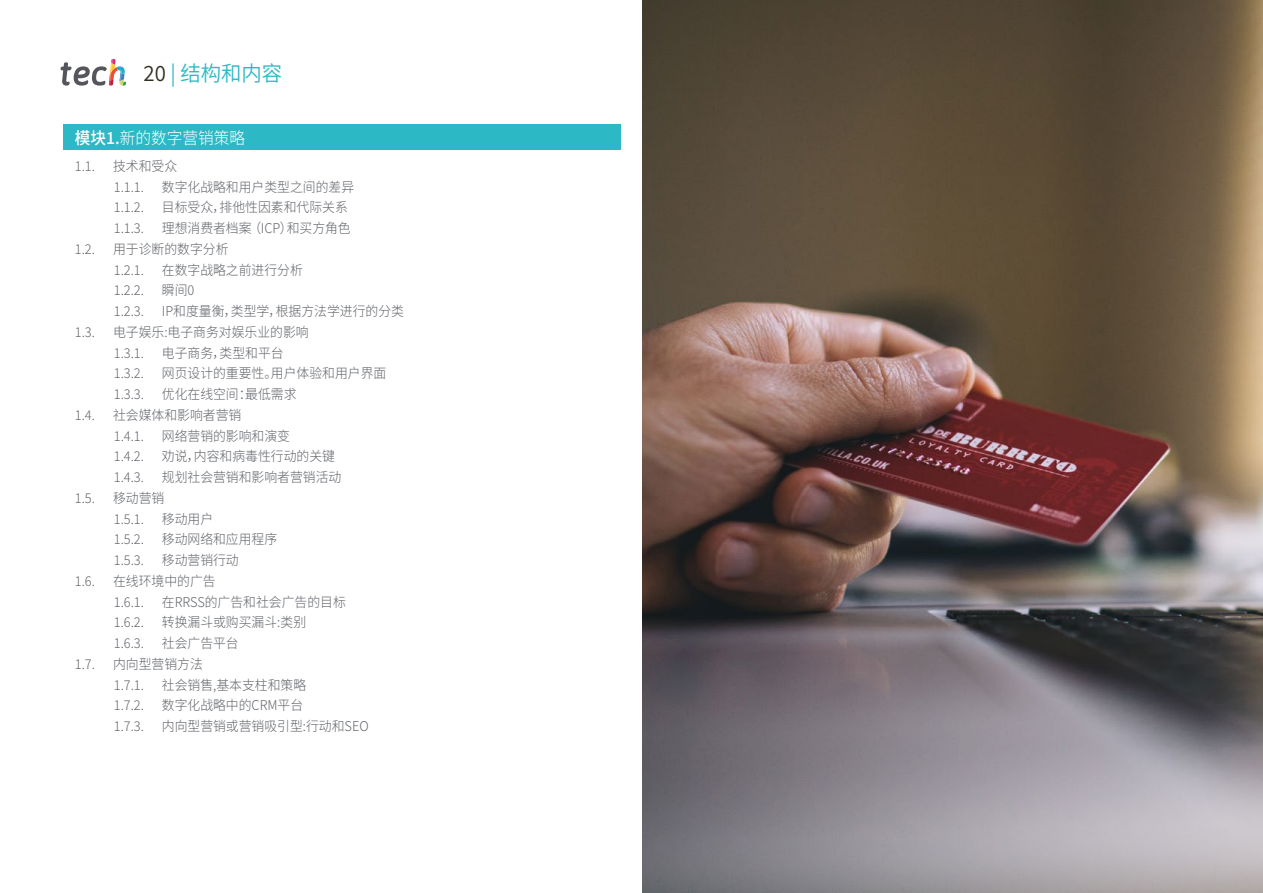
<style>
.page{position:relative;width:1263px;height:893px;background:#fff}
.page>*{position:absolute;margin:0;border:0;box-sizing:border-box;transform-origin:0 0}
.t1{font:21px "Source Han Sans CN";color:#2db8c5}
.t2{font:300 16.5px "Source Han Sans CN";color:#fff;scale:.95 1}
.t3{font:300 13.5px/20.7px "Source Han Sans CN";color:#61646a;scale:.95 1}
.s1{color:#312e20}
.s2{font-weight:500}
</style>
<div class="page">
<div style="left:64px;top:124px;width:557px;height:26px;background:#2db8c5"></div>
<svg style="left:61px;top:59px;width:65px;height:27px"></svg>
<img style="left:642px;top:0;width:621px;height:893px">
<h1 class="t1" style="left:144px;top:61px;width:140px"><span class="s1">20</span> | 结构和内容</h1>
<p class="t2" style="left:75px;top:128px;width:181px"><span class="s2">模块1.</span>新的数字营销策略</p>
<p class="t3" style="left:75px;top:156px;width:23px">1.1.</p>
<p class="t3" style="left:113px;top:156px;width:69px">技术和受众<br>1.1.1.</p>
<p class="t3" style="left:162px;top:177px;width:204px">数字化战略和用户类型之间的差异</p>
<p class="t3" style="left:114px;top:197px;width:33px">1.1.2.</p>
<p class="t3" style="left:162px;top:197px;width:197px">目标受众，排他性因素和代际关系</p>
<p class="t3" style="left:114px;top:218px;width:33px">1.1.3.</p>
<p class="t3" style="left:162px;top:218px;width:200px">理想消费者档案 （ICP）和买方角色</p>
<p class="t3" style="left:75px;top:239px;width:23px">1.2.</p>
<p class="t3" style="left:113px;top:239px;width:123px">用于诊断的数字分析<br>1.2.1.</p>
<p class="t3" style="left:162px;top:260px;width:150px">在数字战略之前进行分析</p>
<p class="t3" style="left:114px;top:280px;width:33px">1.2.2.</p>
<p class="t3" style="left:162px;top:280px;width:36px">瞬间0</p>
<p class="t3" style="left:114px;top:301px;width:33px">1.2.3.</p>
<p class="t3" style="left:162px;top:301px;width:256px">IP和度量衡，类型学，根据方法学进行的分类</p>
<p class="t3" style="left:75px;top:322px;width:23px">1.3.</p>
<p class="t3" style="left:113px;top:322px;width:207px">电子娱乐:电子商务对娱乐业的影响<br>1.3.1.</p>
<p class="t3" style="left:162px;top:343px;width:130px">电子商务，类型和平台</p>
<p class="t3" style="left:114px;top:363px;width:33px">1.3.2.</p>
<p class="t3" style="left:162px;top:363px;width:238px">网页设计的重要性。用户体验和用户界面</p>
<p class="t3" style="left:114px;top:384px;width:33px">1.3.3.</p>
<p class="t3" style="left:162px;top:384px;width:143px">优化在线空间：最低需求</p>
<p class="t3" style="left:75px;top:405px;width:23px">1.4.</p>
<p class="t3" style="left:113px;top:405px;width:136px">社会媒体和影响者营销<br>1.4.1.</p>
<p class="t3" style="left:162px;top:426px;width:136px">网络营销的影响和演变</p>
<p class="t3" style="left:114px;top:446px;width:33px">1.4.2.</p>
<p class="t3" style="left:162px;top:446px;width:184px">劝说，内容和病毒性行动的关键</p>
<p class="t3" style="left:114px;top:467px;width:33px">1.4.3.</p>
<p class="t3" style="left:162px;top:467px;width:190px">规划社会营销和影响者营销活动</p>
<p class="t3" style="left:75px;top:488px;width:23px">1.5.</p>
<p class="t3" style="left:113px;top:488px;width:55px">移动营销<br>1.5.1.</p>
<p class="t3" style="left:162px;top:509px;width:55px">移动用户</p>
<p class="t3" style="left:114px;top:529px;width:33px">1.5.2.</p>
<p class="t3" style="left:162px;top:529px;width:123px">移动网络和应用程序</p>
<p class="t3" style="left:114px;top:550px;width:33px">1.5.3.</p>
<p class="t3" style="left:162px;top:550px;width:83px">移动营销行动</p>
<p class="t3" style="left:75px;top:571px;width:23px">1.6.</p>
<p class="t3" style="left:113px;top:571px;width:110px">在线环境中的广告<br>1.6.1.</p>
<p class="t3" style="left:162px;top:592px;width:195px">在RRSS的广告和社会广告的目标</p>
<p class="t3" style="left:114px;top:612px;width:33px">1.6.2.</p>
<p class="t3" style="left:162px;top:612px;width:153px">转换漏斗或购买漏斗:类别</p>
<p class="t3" style="left:114px;top:633px;width:33px">1.6.3.</p>
<p class="t3" style="left:162px;top:633px;width:83px">社会广告平台</p>
<p class="t3" style="left:75px;top:654px;width:23px">1.7.</p>
<p class="t3" style="left:113px;top:654px;width:96px">内向型营销方法<br>1.7.1.</p>
<p class="t3" style="left:162px;top:675px;width:153px">社会销售,基本支柱和策略</p>
<p class="t3" style="left:114px;top:695px;width:33px">1.7.2.</p>
<p class="t3" style="left:162px;top:695px;width:150px">数字化战略中的CRM平台</p>
<p class="t3" style="left:114px;top:716px;width:33px">1.7.3.</p>
<p class="t3" style="left:162px;top:716px;width:219px">内向型营销或营销吸引型:行动和SEO</p>
</div>
